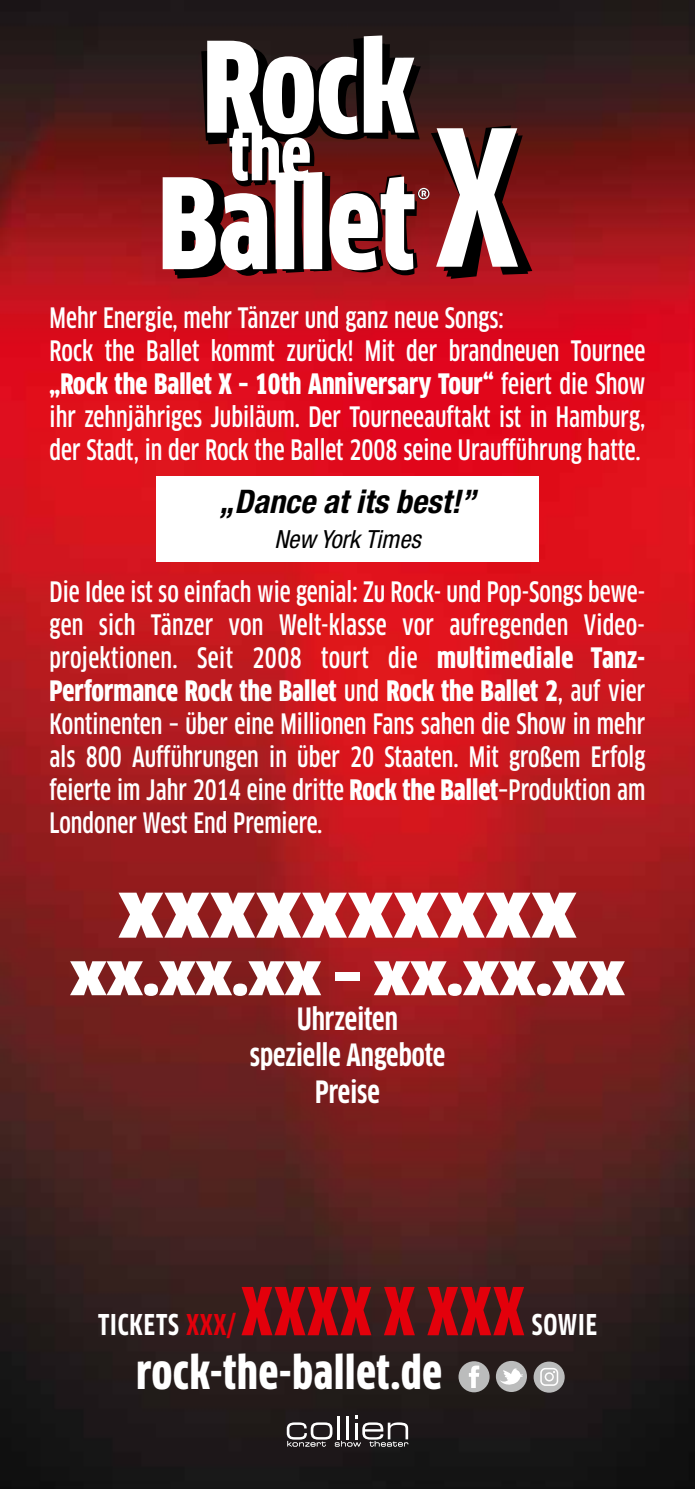
<style>
.page{position:relative;width:695px;height:1489px;background:#fff}
.page>*{position:absolute;margin:0;border:0;box-sizing:border-box;transform-origin:0 0}
.t1{font:900 condensed 64.5px "Clan OT";letter-spacing:.02em;color:#e3000b}
.t2{font:900 60px "Clan OT";letter-spacing:.025em;color:#fff}
.t3{font:900 55px "Clan OT";color:#fff}
.t4{font:900 condensed 44.75px "Clan OT";letter-spacing:.02em;color:#fff}
.t5{font:italic 700 condensed 32.5px "Helvetica Neue LT";color:#000}
.t6{font:700 condensed 30px/36px "Clan OT";color:#fff;text-align:center}
.t7{font:700 condensed 28px "Clan OT";letter-spacing:.03em;color:#fff}
.t8{font:500 condensed 27.5px/33px "Clan OT";color:#fff}
.t9{font:italic condensed 25px "Helvetica Neue LT";color:#000}
.s1{font-weight:900}
.s2{color:#e3000b}
</style>
<div class="page">
<img style="left:0;top:0;width:694px;height:1488px">
<div style="left:156px;top:476px;width:383px;height:85px;background:#fff"></div>
<svg style="left:163px;top:35px;width:369px;height:244px"></svg>
<div style="left:458px;top:1361px;width:31px;height:31px;background:#bbbcbc;border-radius:50%"></div>
<svg style="left:469px;top:1365px;width:10px;height:22px"></svg>
<div style="left:496px;top:1360px;width:31px;height:31px;background:#bbbcbc;border-radius:50%"></div>
<svg style="left:500px;top:1368px;width:23px;height:17px"></svg>
<div style="left:533px;top:1361px;width:31px;height:31px;background:#bbbcbc;border-radius:50%"></div>
<svg style="left:540px;top:1368px;width:18px;height:17px"></svg>
<svg style="left:287px;top:1415px;width:121px;height:31px"></svg>
<p class="t8" style="left:50px;top:301px;width:597px">Mehr Energie, mehr Tänzer und ganz neue Songs:<br>Rock the Ballet kommt zurück! Mit der brandneuen Tournee <span class="s1">„Rock the Ballet X – 10th Anniversary Tour“</span> feiert die Show ihr zehnjähriges Jubiläum. Der Tourneeauftakt ist in Hamburg, der Stadt, in der Rock the Ballet 2008 seine Uraufführung hatte.</p>
<p class="t5" style="left:219px;top:481px;width:258px">„Dance at its best!”</p>
<p class="t9" style="left:274px;top:524px;width:148px">New York Times</p>
<p class="t8" style="left:50px;top:575px;width:597px;text-align:justify">Die Idee ist so einfach wie genial: Zu Rock- und Pop-Songs bewe&shy;gen sich Tänzer von Welt-klasse vor aufregenden Video&shy;projektionen. Seit 2008 tourt die <span class="s1">multimediale Tanz-Performance Rock the Ballet</span> und <span class="s1">Rock the Ballet 2</span>, auf vier Kontinenten – über eine Millionen Fans sahen die Show in mehr als 800 Aufführungen in über 20 Staaten. Mit großem Erfolg feierte im Jahr 2014 eine dritte <span class="s1">Rock the Ballet</span>–Produktion am Londoner West End Premiere.</p>
<h2 class="t2" style="left:119px;top:881px;width:459px">XXXXXXXXXX</h2>
<h3 class="t3" style="left:70px;top:943px;width:556px">xx.xx.xx – xx.xx.xx</h3>
<p class="t6" style="left:250px;top:1001px;width:197px">Uhrzeiten spezielle Angebote<br>Preise</p>
<h1 class="t1" style="left:241px;top:1275px;width:285px">XXXX X XXX</h1>
<p class="t7" style="left:98px;top:1308px;width:139px">TICKETS <span class="s2">XXX/</span></p>
<h3 class="t4" style="left:136px;top:1347px;width:307px">rock-the-ballet.de</h3>
<p class="t7" style="left:531px;top:1308px;width:67px">SOWIE</p>
</div>
